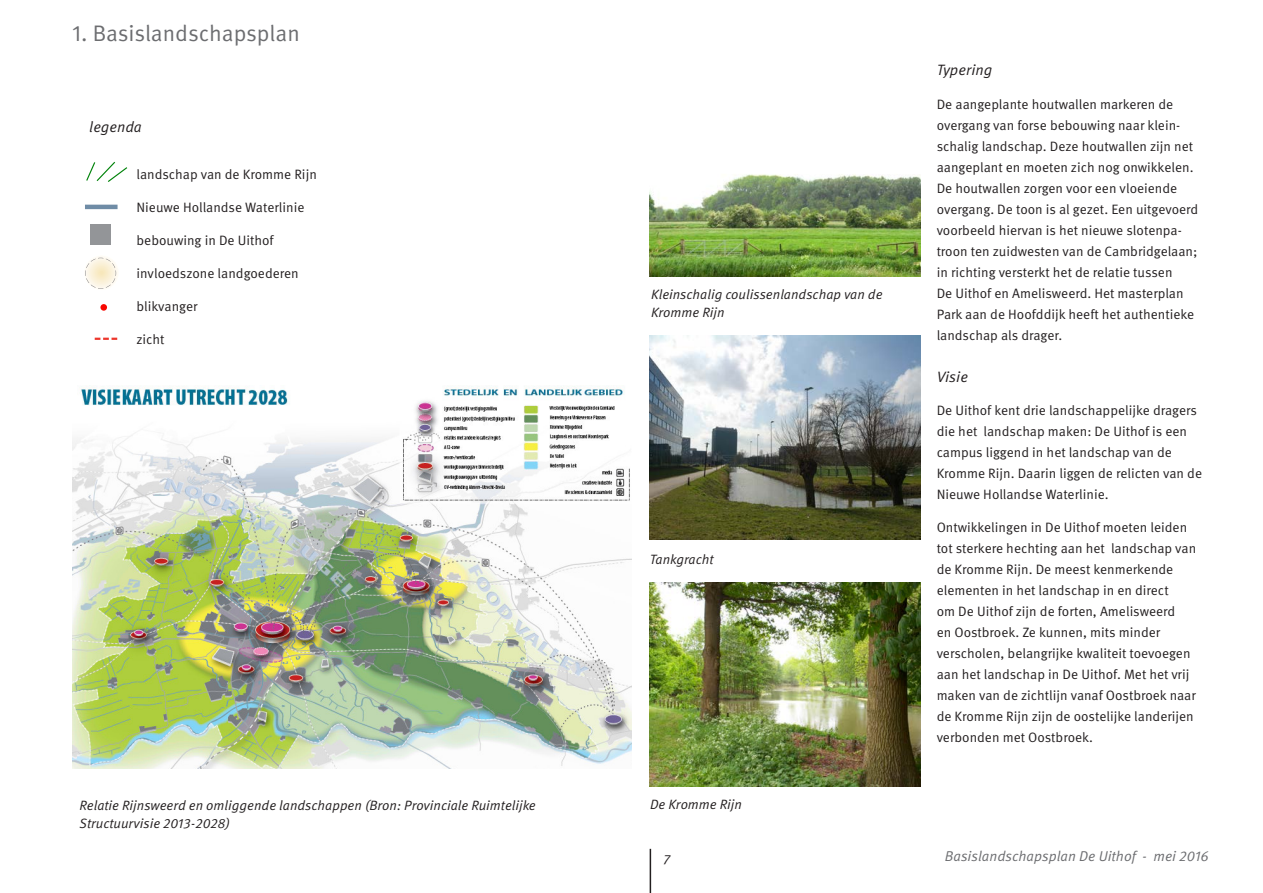
<style>
.page{position:relative;width:1263px;height:893px;background:#fff}
.page>*{position:absolute;margin:0;border:0;box-sizing:border-box;transform-origin:0 0}
.t1{font:22.5px "Meta OT";letter-spacing:-.005em;color:#6c6d70}
.t2{font:italic 15px "Meta OT";color:#231f20}
.t3{font:italic 14.25px "Meta OT";color:#6c6d70}
.t4{font:13.65px/21px "Meta OT";color:#231f20}
.t5{font:italic 13.5px/18px "Meta OT";color:#231f20}
</style>
<div class="page">
<hr style="left:650px;top:849px;width:1px;height:44px;background:#231f20">
<hr style="left:85px;top:205px;width:33px;height:4px;background:#6f8ca6">
<div style="left:91px;top:225px;width:20px;height:20px;background:#939598"></div>
<img style="left:650px;top:174px;width:271px;height:102px">
<img style="left:650px;top:335px;width:270px;height:204px">
<img style="left:72px;top:386px;width:560px;height:383px">
<img style="left:650px;top:583px;width:270px;height:204px">
<svg style="left:95px;top:338px;width:22px;height:2px"></svg>
<svg style="left:86px;top:161px;width:42px;height:21px"></svg>
<svg style="left:85px;top:256px;width:33px;height:33px"></svg>
<div style="left:100px;top:304px;width:7px;height:7px;background:#f80701;border-radius:50%"></div>
<h1 class="t1" style="left:72px;top:20px;width:229px">1. Basislandschapsplan</h1>
<p class="t2" style="left:89px;top:119px;width:54px">legenda</p>
<p class="t4" style="left:136px;top:164px;width:182px">landschap van de Kromme Rijn</p>
<p class="t4" style="left:136px;top:197px;width:170px">Nieuwe Hollandse Waterlinie</p>
<p class="t4" style="left:136px;top:230px;width:139px">bebouwing in De Uithof</p>
<p class="t4" style="left:136px;top:263px;width:164px">invloedszone landgoederen</p>
<p class="t4" style="left:136px;top:296px;width:63px">blikvanger</p>
<p class="t4" style="left:136px;top:329px;width:30px">zicht</p>
<p class="t5" style="left:80px;top:797px;width:458px">Relatie Rijnsweerd en omliggende landschappen (Bron: Provinciale Ruimtelijke<br>Structuurvisie 2013-2028)</p>
<p class="t5" style="left:651px;top:286px;width:233px">Kleinschalig coulissenlandschap van de<br>Kromme Rijn</p>
<p class="t5" style="left:650px;top:551px;width:65px">Tankgracht</p>
<p class="t5" style="left:650px;top:795px;width:93px">De Kromme Rijn</p>
<p class="t2" style="left:937px;top:61px;width:57px">Typering</p>
<p class="t4" style="left:937px;top:94px;width:263px">De aangeplante houtwallen markeren de overgang van forse bebouwing naar klein&shy;schalig landschap. Deze houtwallen zijn net aangeplant en moeten zich nog onwikkelen.<br>De houtwallen zorgen voor een vloeiende overgang. De toon is al gezet. Een uitgevoerd voorbeeld hiervan is het nieuwe slotenpa&shy;troon ten zuidwesten van de Cambridgelaan; in richting versterkt het de relatie tussen<br>De Uithof en Amelisweerd. Het masterplan Park aan de Hoofddijk heeft het authentieke landschap als drager.</p>
<p class="t2" style="left:937px;top:368px;width:33px">Visie</p>
<p class="t4" style="left:937px;top:400px;width:267px">De Uithof kent drie landschappelijke dragers die het landschap maken: De Uithof is een campus liggend in het landschap van de Kromme Rijn. Daarin liggen de relicten van de Nieuwe Hollandse Waterlinie.</p>
<p class="t4" style="left:937px;top:517px;width:261px">Ontwikkelingen in De Uithof moeten leiden tot sterkere hechting aan het landschap van de Kromme Rijn. De meest kenmerkende elementen in het landschap in en direct<br>om De Uithof zijn de forten, Amelisweerd<br>en Oostbroek. Ze kunnen, mits minder verscholen, belangrijke kwaliteit toevoegen aan het landschap in De Uithof. Met het vrij maken van de zichtlijn vanaf Oostbroek naar de Kromme Rijn zijn de oostelijke landerijen verbonden met Oostbroek.</p>
<p class="t5" style="left:663px;top:851px;width:9px">7</p>
<p class="t3" style="left:945px;top:848px;width:265px">Basislandschapsplan De Uithof - mei 2016</p>
</div>
